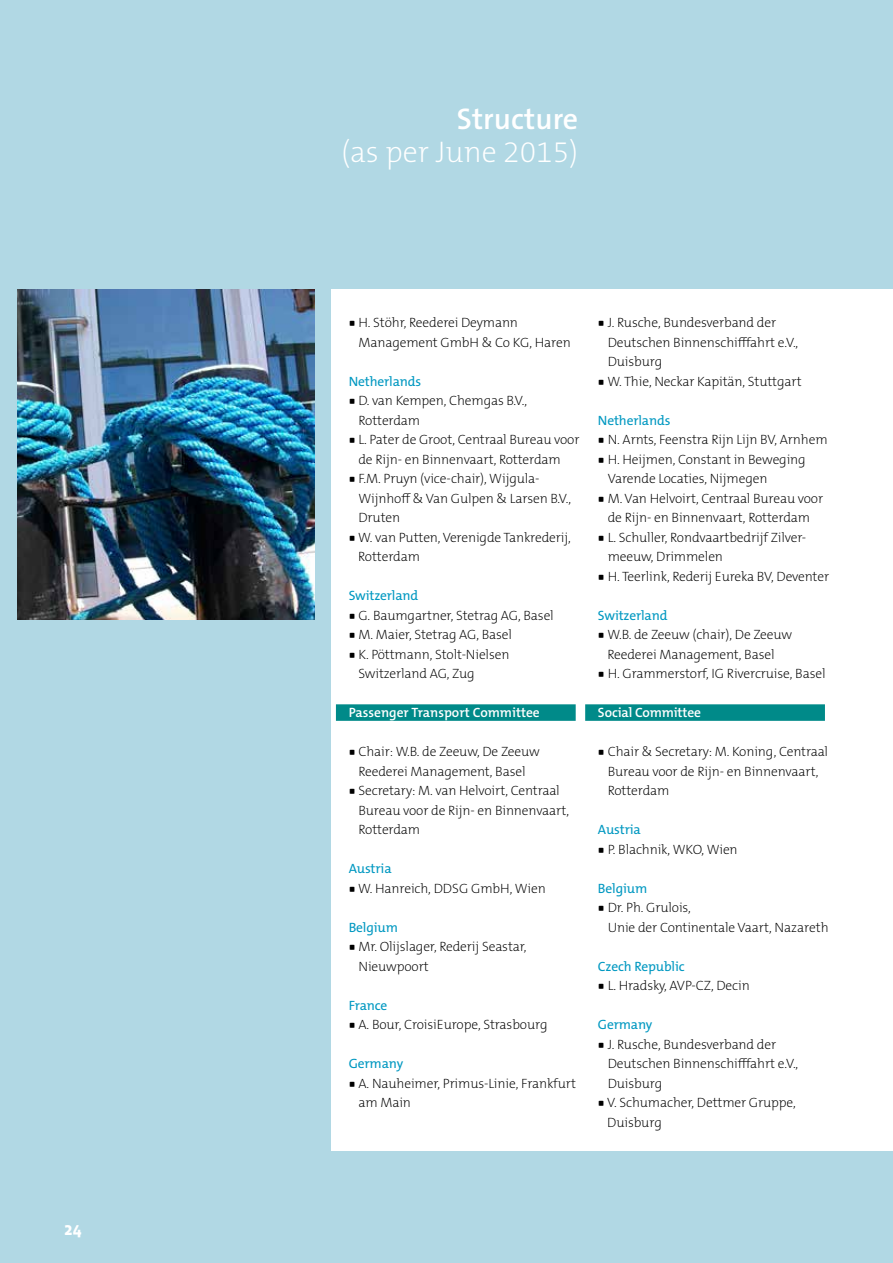
<style>
.page{position:relative;width:893px;height:1263px;background:#b1d8e4}
.page>*{position:absolute;margin:0;border:0;box-sizing:border-box;transform-origin:0 0}
.t1{font:200 30px "The Mix B W2";color:#fff}
.t2{font:600 30px "The Sans B W6";color:#fff}
.t3{font:700 18px "Vista Sans OT";color:#fff}
.t4{font:200 13.5px/19.5px "The Mix B W2";letter-spacing:-.01em;color:#000}
.t5{font:13.5px "The Mix B W5 Plain";letter-spacing:-.01em;color:#0098c1}
.t6{font:600 13.5px "The Mix B W6";color:#fff}
.s1{font-family:"Vista Sans OT";font-weight:700}
</style>
<div class="page">
<div style="left:332px;top:289px;width:561px;height:861px;background:#fff"></div>
<img style="left:17px;top:289px;width:298px;height:331px">
<div style="left:336px;top:704px;width:240px;height:17px;background:#008a89"></div>
<div style="left:585px;top:704px;width:240px;height:17px;background:#008a89"></div>
<h2 class="t3" style="left:64px;top:1219px;width:19px">24</h2>
<h1 class="t2" style="left:457px;top:99px;width:123px">Structure</h1>
<h1 class="t1" style="left:341px;top:132px;width:239px">(as per June 2015)</h1>
<p class="t4" style="left:358px;top:313px;width:214px;text-indent:-10px"><span class="s1">N</span> H. Stöhr, Reederei Deymann<br>Management Gmbh &amp; Co Kg, Haren</p>
<p class="t5" style="left:349px;top:372px;width:74px">Netherlands</p>
<p class="t4" style="left:349px;top:391px;width:180px"><span class="s1">N</span> D. van Kempen, Chemgas B.v.,</p>
<p class="t4" style="left:358px;top:410px;width:63px">Rotterdam</p>
<p class="t4" style="left:349px;top:430px;width:232px"><span class="s1">N</span> L. Pater de Groot, Centraal Bureau voor</p>
<p class="t4" style="left:358px;top:449px;width:204px">de Rijn- en Binnenvaart, Rotterdam</p>
<p class="t4" style="left:349px;top:469px;width:192px"><span class="s1">N</span> F.m. Pruyn (vice-chair), Wijgula-</p>
<p class="t4" style="left:358px;top:488px;width:214px">Wijnhoff &amp; Van Gulpen &amp; Larsen B.v.,</p>
<p class="t4" style="left:358px;top:508px;width:43px">Druten</p>
<p class="t4" style="left:349px;top:527px;width:224px"><span class="s1">N</span> W. van Putten, Verenigde Tankrederij,</p>
<p class="t4" style="left:358px;top:547px;width:63px">Rotterdam</p>
<p class="t5" style="left:349px;top:587px;width:71px">Switzerland</p>
<p class="t4" style="left:349px;top:605px;width:207px"><span class="s1">N</span> G. Baumgartner, Stetrag Ag, Basel</p>
<p class="t4" style="left:349px;top:625px;width:165px"><span class="s1">N</span> M. Maier, Stetrag Ag, Basel</p>
<p class="t4" style="left:349px;top:644px;width:162px"><span class="s1">N</span> K. Pöttmann, Stolt-Nielsen</p>
<p class="t4" style="left:358px;top:664px;width:118px">Switzerland AG, Zug</p>
<p class="t6" style="left:349px;top:704px;width:193px">Passenger Transport Committee</p>
<p class="t4" style="left:349px;top:742px;width:193px"><span class="s1">N</span> Chair: W.b. de Zeeuw, De Zeeuw</p>
<p class="t4" style="left:358px;top:761px;width:169px">Reederei Management, Basel</p>
<p class="t4" style="left:349px;top:781px;width:213px"><span class="s1">N</span> Secretary: M. van Helvoirt, Centraal</p>
<p class="t4" style="left:358px;top:800px;width:212px">Bureau voor de Rijn- en Binnenvaart,</p>
<p class="t4" style="left:358px;top:820px;width:63px">Rotterdam</p>
<p class="t5" style="left:349px;top:860px;width:44px">Austria</p>
<p class="t4" style="left:349px;top:878px;width:103px"><span class="s1">N</span> W. Hanreich, Ddsg</p>
<p class="t4" style="left:471px;top:878px;width:76px">Gmbh, Wien</p>
<p class="t5" style="left:349px;top:918px;width:51px">Belgium</p>
<p class="t4" style="left:358px;top:937px;width:170px;text-indent:-10px"><span class="s1">N</span> Mr. Olijslager, Rederij Seastar,<br>Nieuwpoort</p>
<p class="t5" style="left:349px;top:996px;width:40px">France</p>
<p class="t4" style="left:349px;top:1015px;width:200px"><span class="s1">N</span> A. Bour, Croisie urope, Strasbourg</p>
<p class="t5" style="left:349px;top:1055px;width:56px">Germany</p>
<p class="t4" style="left:358px;top:1073px;width:219px;text-indent:-10px"><span class="s1">N</span> A. Nauheimer, Primus-Linie, Frankfurt am Main</p>
<p class="t4" style="left:598px;top:313px;width:180px"><span class="s1">N</span> J. Rusche, Bundesverband der</p>
<p class="t4" style="left:608px;top:332px;width:192px">Deutschen Binnenschifffahrt e.v.,</p>
<p class="t4" style="left:608px;top:352px;width:56px">Duisburg</p>
<p class="t4" style="left:598px;top:371px;width:205px"><span class="s1">N</span> W. Thie, Neckar Kapitän, Stuttgart</p>
<p class="t5" style="left:598px;top:411px;width:74px">Netherlands</p>
<p class="t4" style="left:598px;top:430px;width:231px"><span class="s1">N</span> N. Arnts, Feenstra Rijn Lijn Bv, Arnhem</p>
<p class="t4" style="left:598px;top:449px;width:209px"><span class="s1">N</span> H. Heijmen, Constant in Beweging</p>
<p class="t4" style="left:608px;top:469px;width:161px">Varende Locaties, Nijmegen</p>
<p class="t4" style="left:598px;top:488px;width:227px"><span class="s1">N</span> M. Van Helvoirt, Centraal Bureau voor</p>
<p class="t4" style="left:608px;top:508px;width:204px">de Rijn- en Binnenvaart, Rotterdam</p>
<p class="t4" style="left:598px;top:527px;width:210px"><span class="s1">N</span> L. Schuller, Rondvaartbedrijf Zilver-</p>
<p class="t4" style="left:608px;top:547px;width:117px">meeuw, Drimmelen</p>
<p class="t4" style="left:598px;top:566px;width:233px"><span class="s1">N</span> H. Teerlink, Rederij Eureka Bv, Deventer</p>
<p class="t5" style="left:598px;top:606px;width:71px">Switzerland</p>
<p class="t4" style="left:598px;top:625px;width:196px"><span class="s1">N</span> W.b. de Zeeuw (chair), De Zeeuw</p>
<p class="t4" style="left:607px;top:644px;width:169px">Reederei Management, Basel</p>
<p class="t4" style="left:598px;top:664px;width:229px"><span class="s1">N</span> H. Grammerstorf, Ig Rivercruise, Basel</p>
<p class="t6" style="left:598px;top:704px;width:105px">Social Committee</p>
<p class="t4" style="left:608px;top:742px;width:222px;text-indent:-10px"><span class="s1">N</span> Chair &amp; Secretary: M. Koning, Centraal<br>Bureau voor de Rijn- en Binnenvaart,<br>Rotterdam</p>
<p class="t5" style="left:598px;top:821px;width:44px">Austria</p>
<p class="t4" style="left:598px;top:839px;width:141px"><span class="s1">N</span> P. Blachnik, Wko, Wien</p>
<p class="t5" style="left:598px;top:879px;width:51px">Belgium</p>
<p class="t4" style="left:608px;top:898px;width:223px;text-indent:-10px"><span class="s1">N</span> Dr. Ph. Grulois,<br>Unie der Continentale Vaart, Nazareth</p>
<p class="t5" style="left:598px;top:957px;width:88px">Czech Republic</p>
<p class="t4" style="left:598px;top:976px;width:153px"><span class="s1">N</span> L. Hradsky, Avp-Cz, Decin</p>
<p class="t5" style="left:598px;top:1016px;width:56px">Germany</p>
<p class="t4" style="left:598px;top:1034px;width:180px"><span class="s1">N</span> J. Rusche, Bundesverband der</p>
<p class="t4" style="left:608px;top:1054px;width:192px">Deutschen Binnenschifffahrt e.v.,</p>
<p class="t4" style="left:608px;top:1073px;width:56px">Duisburg</p>
<p class="t4" style="left:598px;top:1093px;width:199px"><span class="s1">N</span> V. Schumacher, Dettmer Gruppe,</p>
<p class="t4" style="left:607px;top:1112px;width:56px">Duisburg</p>
</div>
